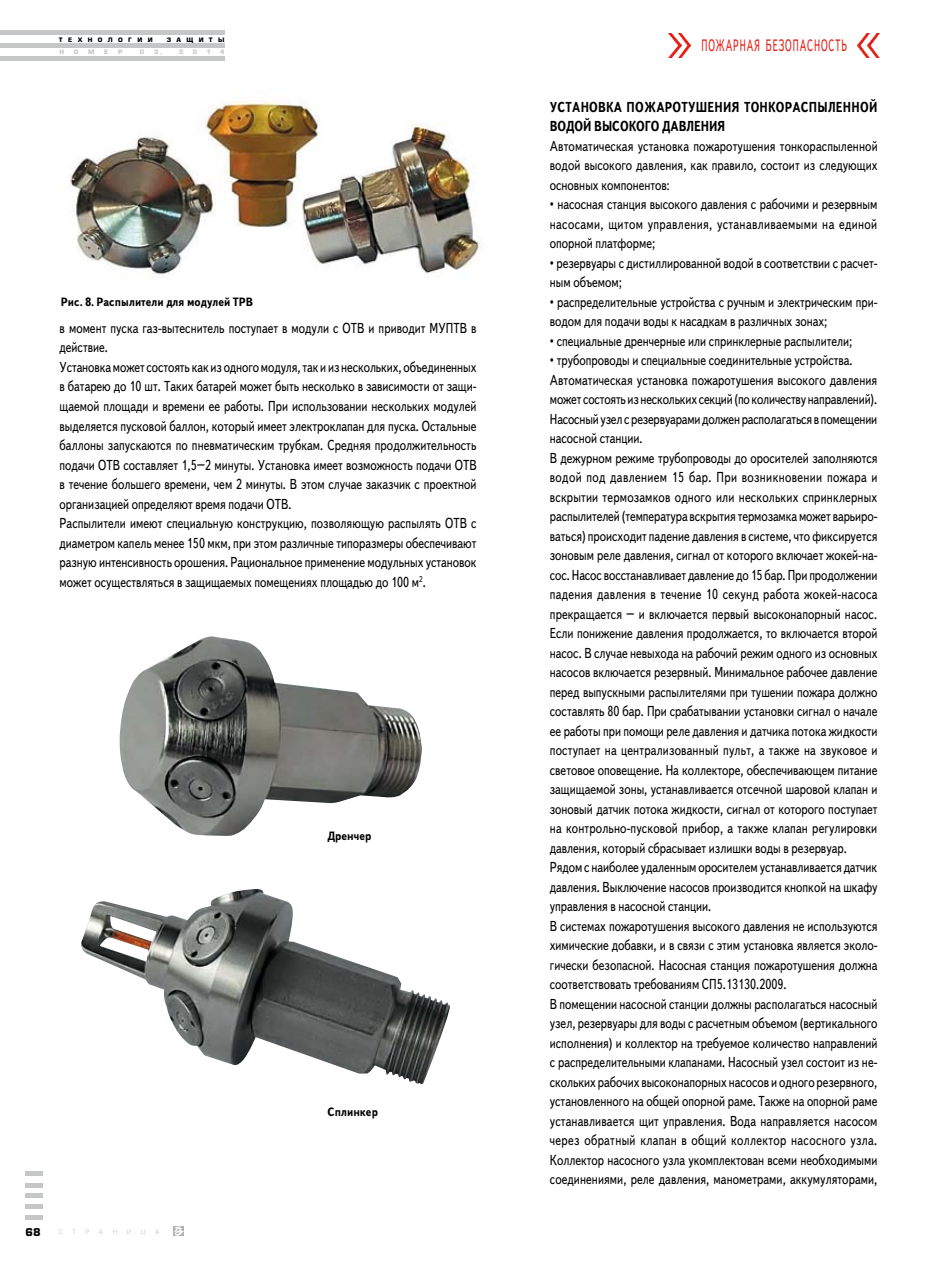
<style>
.page{position:relative;width:936px;height:1263px;background:#fff}
.page>*{position:absolute;margin:0;border:0;box-sizing:border-box;transform-origin:0 0}
.t1{font:16.5px "Text Book C";color:#e32118;scale:.56 1}
.t2{font:14.4px/19.5px "Text Book C";color:#000;scale:.8 1}
.t3{font:700 14.4px/19.5px "Text Book C";letter-spacing:.02em;color:#000;scale:.8 1}
.t4{font:700 12px "Text Book C";color:#000;scale:.9 1}
.t5{font:700 10.5px "Europe";color:#000}
.t6{font:700 6px "Europe";letter-spacing:.895em;color:#000}
.t7{font:700 6px "Europe";color:#c5c6c8}
.t8{font:6px "Europe";color:#c5c6c8}
</style>
<div class="page">
<div style="left:0;top:30px;width:224px;height:5px;background:#c5c6c8"></div>
<hr style="left:0;top:56px;width:224px;height:4px;background:#c5c6c8">
<div style="left:0;top:43px;width:224px;height:5px;background:#c5c6c8"></div>
<hr style="left:26px;top:1216px;width:17px;height:4px;background:#c5c6c8">
<hr style="left:26px;top:1205px;width:17px;height:4px;background:#c5c6c8">
<div style="left:26px;top:1193px;width:17px;height:5px;background:#c5c6c8"></div>
<hr style="left:26px;top:1183px;width:17px;height:4px;background:#c5c6c8">
<hr style="left:26px;top:1172px;width:17px;height:4px;background:#c5c6c8">
<svg style="left:174px;top:1226px;width:9px;height:9px"></svg>
<img style="left:70px;top:101px;width:411px;height:174px">
<img style="left:119px;top:636px;width:303px;height:200px">
<img style="left:81px;top:889px;width:369px;height:195px">
<img style="left:681px;top:33px;width:9px;height:24px">
<img style="left:668px;top:33px;width:13px;height:24px">
<img style="left:857px;top:33px;width:10px;height:24px">
<img style="left:867px;top:33px;width:12px;height:24px">
<p class="t6" style="left:59px;top:36px;width:95px">ТЕХНОЛОГИИ</p>
<p class="t6" style="left:167px;top:36px;width:59px">ЗАЩИТЫ</p>
<p class="t7" style="left:59px;top:48px;width:6px">Н</p>
<p class="t7" style="left:74px;top:48px;width:6px">О</p>
<p class="t7" style="left:88px;top:48px;width:8px">М</p>
<p class="t7" style="left:104px;top:48px;width:6px">Е</p>
<p class="t7" style="left:118px;top:48px;width:6px">Р</p>
<p class="t7" style="left:140px;top:48px;width:6px">0</p>
<p class="t7" style="left:154px;top:48px;width:10px">3 ,</p>
<p class="t7" style="left:179px;top:48px;width:6px">2</p>
<p class="t7" style="left:193px;top:48px;width:6px">0</p>
<p class="t7" style="left:206px;top:48px;width:6px">1</p>
<p class="t7" style="left:220px;top:48px;width:6px">4</p>
<p class="t4" style="left:61px;top:295px;width:206px">Рис. 8. Распылители для модулей ТРВ</p>
<p class="t2" style="left:60px;top:319px;width:522px">в момент пуска газ-вытеснитель поступает в модули с ОТВ и приводит МУПТВ в действие.<br>Установка может состоять как из одного модуля, так и из нескольких, объединенных в батарею до 10 шт. Таких батарей может быть несколько в зависимости от защи&shy;щаемой площади и времени ее работы. При использовании нескольких модулей выделяется пусковой баллон, который имеет электроклапан для пуска. Остальные баллоны запускаются по пневматическим трубкам. Средняя продолжительность подачи ОТВ составляет 1,5–2 минуты. Установка имеет возможность подачи ОТВ в течение большего времени, чем 2 минуты. В этом случае заказчик с проектной организацией определяют время подачи ОТВ.<br>Распылители имеют специальную конструкцию, позволяющую распылять ОТВ с диаметром капель менее 150 мкм, при этом различные типоразмеры обеспечивают разную интенсивность орошения. Рациональное применение модульных установок может осуществляться в защищаемых помещениях площадью до 100 м<sup>2</sup>.</p>
<p class="t4" style="left:327px;top:829px;width:50px">Дренчер</p>
<p class="t5" style="left:26px;top:1225px;width:17px">68</p>
<p class="t8" style="left:59px;top:1228px;width:6px">С</p>
<p class="t8" style="left:72px;top:1228px;width:5px">Т</p>
<p class="t8" style="left:86px;top:1228px;width:5px">Р</p>
<p class="t8" style="left:99px;top:1228px;width:6px">А</p>
<p class="t8" style="left:113px;top:1228px;width:6px">Н</p>
<p class="t8" style="left:127px;top:1228px;width:6px">И</p>
<p class="t8" style="left:141px;top:1228px;width:6px">Ц</p>
<p class="t8" style="left:155px;top:1228px;width:6px">А</p>
<p class="t4" style="left:327px;top:1105px;width:57px">Сплинкер</p>
<p class="t1" style="left:701px;top:36px;width:57px">пожарна</p>
<p class="t1" style="left:754px;top:36px;width:69px">я безопасност</p>
<p class="t1" style="left:841px;top:36px;width:11px">ь</p>
<p class="t3" style="left:550px;top:97px;width:411px">Установка пожаротушения тонкораспыленной водой высокого давления</p>
<p class="t2" style="left:550px;top:136px;width:411px;text-align:justify">Автоматическая установка пожаротушения тонкораспыленной водой высокого давления, как правило, состоит из следующих основных компонентов:</p>
<p class="t2" style="left:550px;top:195px;width:411px;text-align:justify">• насосная станция высокого давления с рабочими и резервным насосами, щитом управления, устанавливаемыми на единой опорной платформе;</p>
<p class="t2" style="left:550px;top:253px;width:411px">• резервуары с дистиллированной водой в соответствии с расчет&shy;ным объемом;</p>
<p class="t2" style="left:550px;top:292px;width:411px">• распределительные устройства с ручным и электрическим при&shy;водом для подачи воды к насадкам в различных зонах;</p>
<p class="t2" style="left:550px;top:331px;width:379px">• специальные дренчерные или спринклерные распылители;</p>
<p class="t2" style="left:550px;top:351px;width:411px">• трубопроводы и специальные соединительные устройства.<br>Автоматическая установка пожаротушения высокого давления может состоять из нескольких секций (по количеству направлений).<br>Насосный узел с резервуарами должен располагаться в помещении насосной станции.<br>В дежурном режиме трубопроводы до оросителей заполняются водой под давлением 15 бар. При возникновении пожара и вскрытии термозамков одного или нескольких спринклерных распылителей (температура вскрытия термозамка может варьиро&shy;ваться) происходит падение давления в системе, что фиксируется зоновым реле давления, сигнал от которого включает жокей-на&shy;сос. Насос восстанавливает давление до 15 бар. При продолжении падения давления в течение 10 секунд работа жокей-насоса прекращается – и включается первый высоконапорный насос.<br>Если понижение давления продолжается, то включается второй насос. В случае невыхода на рабочий режим одного из основных насосов включается резервный. Минимальное рабочее давление перед выпускными распылителями при тушении пожара должно составлять 80 бар. При срабатывании установки сигнал о начале ее работы при помощи реле давления и датчика потока жидкости поступает на централизованный пульт, а также на звуковое и световое оповещение. На коллекторе, обеспечивающем питание защищаемой зоны, устанавливается отсечной шаровой клапан и зоновый датчик потока жидкости, сигнал от которого поступает на контрольно-пусковой прибор, а также клапан регулировки давления, который сбрасывает излишки воды в резервуар.<br>Рядом с наиболее удаленным оросителем устанавливается датчик давления. Выключение насосов производится кнопкой на шкафу управления в насосной станции.<br>В системах пожаротушения высокого давления не используются химические добавки, и в связи с этим установка является эколо&shy;гически безопасной. Насосная станция пожаротушения должна соответствовать требованиям СП5.13130.2009.<br>В помещении насосной станции должны располагаться насосный узел, резервуары для воды с расчетным объемом (вертикального исполнения) и коллектор на требуемое количество направлений с распределительными клапанами. Насосный узел состоит из не&shy;скольких рабочих высоконапорных насосов и одного резервного, установленного на общей опорной раме. Также на опорной раме устанавливается щит управления. Вода направляется насосом через обратный клапан в общий коллектор насосного узла.<br>Коллектор насосного узла укомплектован всеми необходимыми соединениями, реле давления, манометрами, аккумуляторами,</p>
</div>
